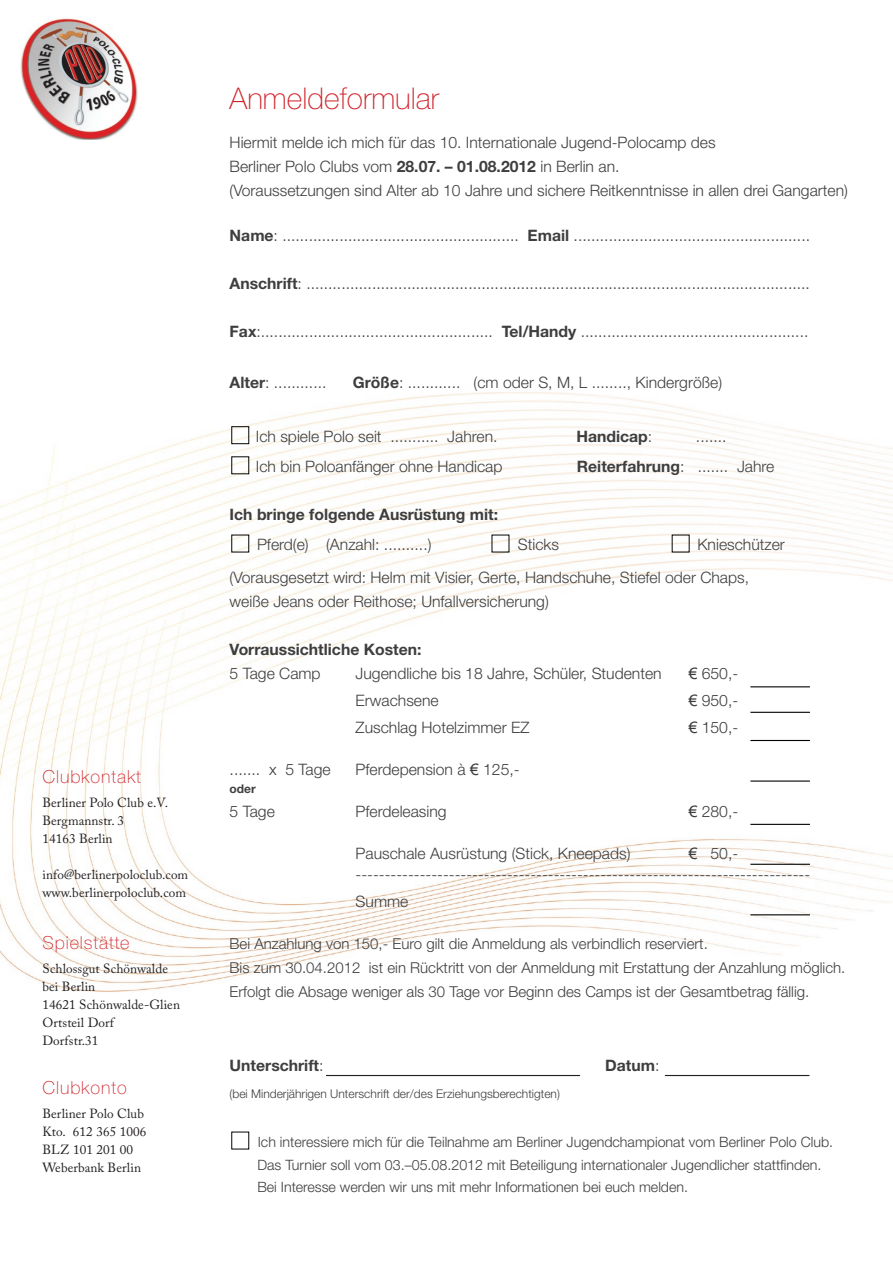
<style>
.page{position:relative;width:893px;height:1263px;background:#fff}
.page>*{position:absolute;margin:0;border:0;box-sizing:border-box;transform-origin:0 0}
.t1{font:100 30px "Helvetica Neue";color:#d1232a}
.t2{font:100 18px "Helvetica Neue";letter-spacing:.05em;color:#d1232a}
.t3{font:300 15.75px/24px "Helvetica Neue";color:#3e3e3f}
.t4{font:700 15.75px "Helvetica Neue";color:#3e3e3f}
.t5{font:300 15px/24px "Helvetica Neue";color:#3e3e3f}
.t6{font:300 14.25px/22.5px "Helvetica Neue";color:#3e3e3f}
.t7{font:13.2px/18px "Adobe Caslon Pro";letter-spacing:.005em;color:#231f20}
.t8{font:300 12px "Helvetica Neue";color:#3e3e3f}
.t9{font:700 12px "Helvetica Neue";color:#3e3e3f}
.s1{font-weight:700}
.s2{font-weight:300}
.s3{font-family:"Arial";font-weight:400}
</style>
<div class="page">
<img style="left:0;top:392px;width:893px;height:600px">
<img style="left:20px;top:18px;width:118px;height:122px">
<hr style="left:750px;top:712px;width:60px;height:1px;background:#040503">
<hr style="left:750px;top:686px;width:60px;height:1px;background:#040503">
<hr style="left:750px;top:740px;width:60px;height:1px;background:#040503">
<hr style="left:750px;top:780px;width:60px;height:2px;background:#040503">
<hr style="left:750px;top:824px;width:60px;height:1px;background:#040503">
<hr style="left:750px;top:864px;width:60px;height:1px;background:#040503">
<hr style="left:750px;top:914px;width:60px;height:1px;background:#040503">
<hr style="left:326px;top:1075px;width:254px;height:1px;background:#231f20">
<hr style="left:665px;top:1075px;width:144px;height:1px;background:#231f20">
<div style="left:231px;top:426px;width:18px;height:18px;border:1px solid #040503"></div>
<p class="t2" style="left:43px;top:766px;width:100px">Clubkontakt</p>
<p class="t7" style="left:43px;top:793px;width:127px">Berliner Polo Club e.V.<br>Bergmannstr. 3<br>14163 Berlin</p>
<p class="t7" style="left:43px;top:865px;width:147px">info@berlinerpoloclub.com www.berlinerpoloclub.com</p>
<p class="t2" style="left:43px;top:933px;width:89px">Spielstätte</p>
<p class="t7" style="left:43px;top:959px;width:139px">Schlossgut Schönwalde bei Berlin<br>14621 Schönwalde-Glien<br>Ortsteil Dorf<br>Dorfstr.31</p>
<p class="t2" style="left:43px;top:1077px;width:86px">Clubkonto</p>
<p class="t7" style="left:43px;top:1104px;width:105px">Berliner Polo Club<br>Kto. 612 365 1006<br>BLZ 101 201 00<br>Weberbank Berlin</p>
<h1 class="t1" style="left:230px;top:81px;width:211px">Anmeldeformular</h1>
<p class="t3" style="left:230px;top:130px;width:620px">Hiermit melde ich mich für das 10. Internationale Jugend-Polocamp des<br>Berliner Polo Clubs vom <span class="s1">28.07. – 01.08.2012</span> in Berlin an.<br>(Voraussetzungen sind Alter ab 10 Jahre und sichere Reitkenntnisse in allen drei Gangarten)</p>
<p class="t3" style="left:230px;top:223px;width:582px"><span class="s1">Name</span>: ...................................................... <span class="s1">Email</span> ......................................................</p>
<p class="t3" style="left:230px;top:271px;width:582px"><span class="s1">Anschrift</span>: ...................................................................................................................</p>
<p class="t3" style="left:230px;top:319px;width:580px"><span class="s1">Fax</span>:..................................................... <span class="s1">Tel/Handy</span> ....................................................</p>
<p class="t3" style="left:230px;top:370px;width:98px"><span class="s1">Alter</span>: ............</p>
<p class="t3" style="left:353px;top:370px;width:371px"><span class="s1">Größe</span>: ............ (cm oder S, M, L ........, Kindergröße)</p>
<p class="t3" style="left:256px;top:424px;width:243px">Ich spiele Polo seit ........... Jahren.</p>
<p class="t4" style="left:576px;top:427px;width:77px">Handicap<span class="s2">:</span></p>
<p class="t3" style="left:696px;top:424px;width:32px">.......</p>
<p class="t3" style="left:256px;top:454px;width:248px">Ich bin Poloanfänger ohne Handicap</p>
<p class="t4" style="left:577px;top:457px;width:199px">Reiterfahrung<span class="s2">: ....... Jahre</span></p>
<p class="t4" style="left:230px;top:505px;width:270px">Ich bringe folgende Ausrüstung mit:</p>
<p class="t3" style="left:257px;top:532px;width:176px">Pferd(e) (Anzahl: ..........)</p>
<p class="t3" style="left:518px;top:532px;width:43px">Sticks</p>
<p class="t3" style="left:230px;top:528px;width:557px;line-height:33px;text-indent:468px">Knieschützer (Vorausgesetzt wird: Helm mit Visier, Gerte, Handschuhe, Stiefel oder Chaps,</p>
<p class="t3" style="left:230px;top:589px;width:321px">weiße Jeans oder Reithose; Unfallversicherung)</p>
<p class="t4" style="left:230px;top:640px;width:193px">Vorraussichtliche Kosten:</p>
<p class="t3" style="left:230px;top:661px;width:93px">5 Tage Camp</p>
<p class="t3" style="left:356px;top:661px;width:308px">Jugendliche bis 18 Jahre, Schüler, Studenten</p>
<p class="t3" style="left:689px;top:661px;width:51px"><span class="s3">€</span> 650,-</p>
<p class="t3" style="left:356px;top:688px;width:85px">Erwachsene</p>
<p class="t3" style="left:689px;top:688px;width:51px"><span class="s3">€</span> 950,-</p>
<p class="t3" style="left:356px;top:715px;width:175px">Zuschlag Hotelzimmer EZ</p>
<p class="t3" style="left:689px;top:715px;width:51px"><span class="s3">€</span> 150,-</p>
<p class="t3" style="left:230px;top:757px;width:102px">....... x 5 Tage</p>
<p class="t3" style="left:356px;top:757px;width:165px">Pferdepension à <span class="s3">€</span> 125,-</p>
<p class="t9" style="left:230px;top:782px;width:28px">oder</p>
<p class="t3" style="left:230px;top:799px;width:47px">5 Tage</p>
<p class="t3" style="left:356px;top:799px;width:93px">Pferdeleasing</p>
<p class="t3" style="left:689px;top:799px;width:51px"><span class="s3">€</span> 280,-</p>
<p class="t3" style="left:356px;top:841px;width:276px">Pauschale Ausrüstung (Stick, Kneepads)</p>
<p class="t3" style="left:356px;top:843px;width:456px;line-height:21px;text-indent:333px"><span class="s3">€</span> 50,- ------------------------------------------------------------------------------</p>
<p class="t3" style="left:356px;top:889px;width:54px">Summe</p>
<p class="t5" style="left:230px;top:932px;width:617px">Bei Anzahlung von 150,- Euro gilt die Anmeldung als verbindlich reserviert.<br>Bis zum 30.04.2012 ist ein Rücktritt von der Anmeldung mit Erstattung der Anzahlung möglich.<br>Erfolgt die Absage weniger als 30 Tage vor Beginn des Camps ist der Gesamtbetrag fällig.</p>
<p class="t4" style="left:230px;top:1055px;width:95px">Unterschrift<span class="s2">:</span></p>
<p class="t4" style="left:605px;top:1055px;width:56px">Datum<span class="s2">:</span></p>
<p class="t8" style="left:230px;top:1086px;width:332px">(bei Minderjährigen Unterschrift der/des Erziehungsberechtigten)</p>
<p class="t6" style="left:257px;top:1131px;width:577px">Ich interessiere mich für die Teilnahme am Berliner Jugendchampionat vom Berliner Polo Club.<br>Das Turnier soll vom 03.–05.08.2012 mit Beteiligung internationaler Jugendlicher stattfinden.<br>Bei Interesse werden wir uns mit mehr Informationen bei euch melden.</p>
</div>
